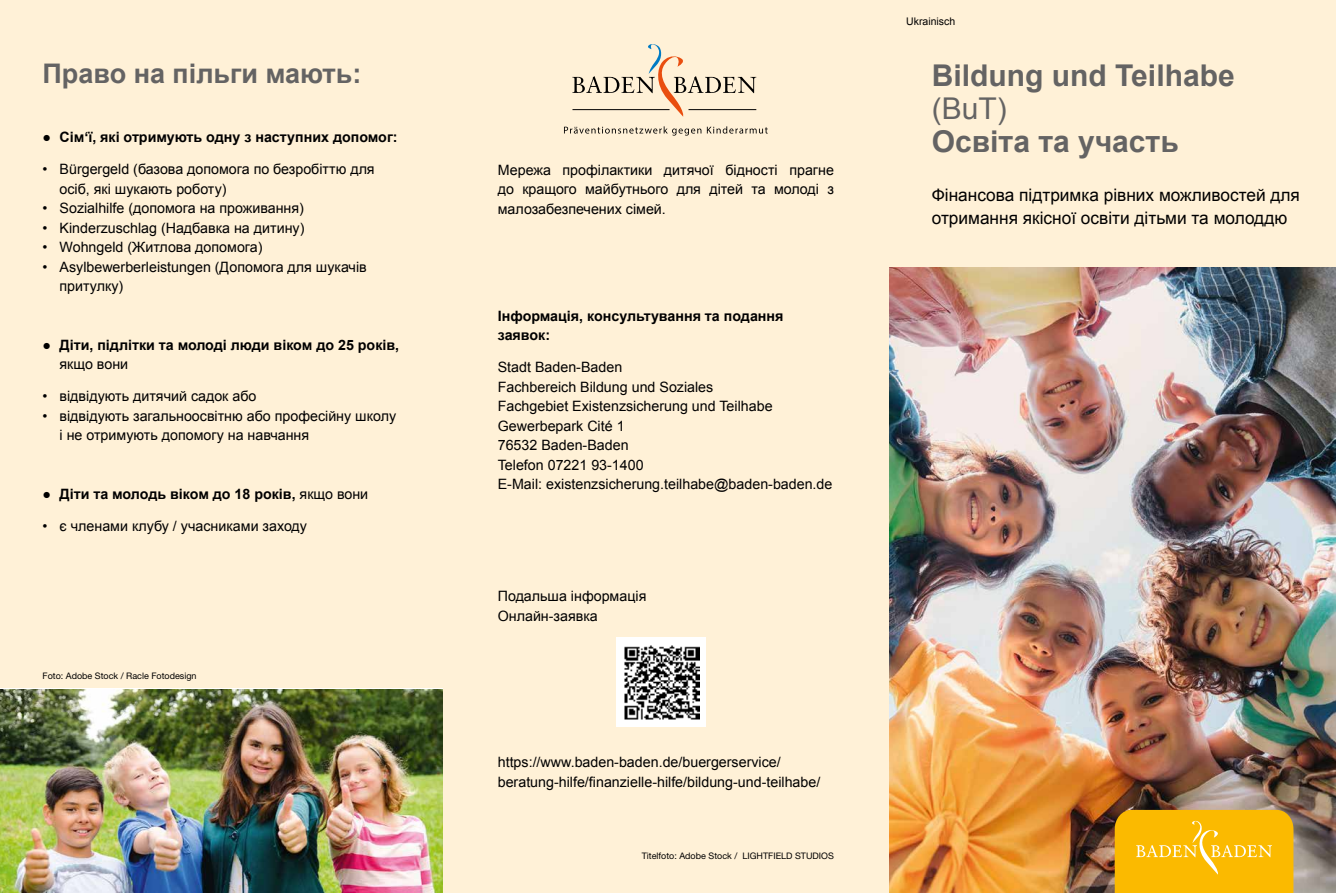
<style>
.page{position:relative;width:1336px;height:893px;background:#fff}
.page>*{position:absolute;margin:0;border:0;box-sizing:border-box;transform-origin:0 0}
.t1{font:700 30px "Arial";color:#646363}
.t2{font:30px "Arial";color:#646363}
.t3{font:700 27px "Arial";color:#646363}
.t4{font:17.25px/23.2px "Arial";color:#000}
.t5{font:14.25px/19.5px "Arial";color:#000}
.t6{font:700 14.25px/19.5px "Arial";color:#000}
.t7{font:10.5px "Arial";color:#000}
.t8{font:9px "Helvetica Neue LT Std";color:#000}
.s1{font-weight:400}
</style>
<div class="page">
<div style="left:0;top:0;width:1335px;height:893px;background:#fff1d7"></div>
<img style="left:889px;top:268px;width:446px;height:625px">
<img style="left:0;top:689px;width:442px;height:204px">
<svg style="left:572px;top:44px;width:184px;height:73px"></svg>
<svg style="left:564px;top:126px;width:203px;height:10px"></svg>
<hr style="left:572px;top:109px;width:97px;height:1px;background:#000">
<hr style="left:688px;top:109px;width:68px;height:1px;background:#000">
<svg style="left:1114px;top:810px;width:179px;height:83px;background:#f9bb0c"></svg>
<div style="left:616px;top:638px;width:90px;height:89px;background:#fff"></div>
<img style="left:624px;top:645px;width:75px;height:75px">
<h2 class="t3" style="left:43px;top:56px;width:320px">Право на пільги мають:</h2>
<p class="t6" style="left:43px;top:128px;width:356px">● Сім‘ї, які отримують одну з наступних допомог:</p>
<p class="t5" style="left:60px;top:160px;width:316px;text-indent:-17px">• Bürgergeld (базова допомога по безробіттю для осіб, які шукають роботу)</p>
<p class="t5" style="left:43px;top:199px;width:263px">• Sozialhilfe (допомога на проживання)</p>
<p class="t5" style="left:43px;top:218px;width:263px">• Kinderzuschlag (Надбавка на дитину)</p>
<p class="t5" style="left:43px;top:238px;width:221px">• Wohngeld (Житлова допомога)</p>
<p class="t5" style="left:60px;top:257px;width:309px;text-indent:-17px">• Asylbewerberleistungen (Допомога для шукачів притулку)</p>
<p class="t6" style="left:43px;top:335px;width:358px">● Діти, підлітки та молоді люди віком до 25 років,</p>
<p class="t5" style="left:60px;top:355px;width:70px">якщо вони</p>
<p class="t5" style="left:43px;top:387px;width:215px">• відвідують дитячий садок або</p>
<p class="t5" style="left:60px;top:406px;width:338px;text-indent:-17px">• відвідують загальноосвітню або професійну школу і не отримують допомогу на навчання</p>
<p class="t6" style="left:43px;top:485px;width:327px">● Діти та молодь віком до 18 років, <span class="s1">якщо вони</span></p>
<p class="t5" style="left:43px;top:517px;width:266px">• є членами клубу / учасниками заходу</p>
<p class="t8" style="left:43px;top:671px;width:156px">Foto: Adobe Stock / Racle Fotodesign</p>
<p class="t5" style="left:497px;top:160px;width:337px;text-align:justify">Мережа профілактики дитячої бідності прагне до кращого майбутнього для дітей та молоді з малозабезпечених сімей.</p>
<p class="t6" style="left:497px;top:306px;width:287px">Інформація, консультування та подання заявок:</p>
<p class="t5" style="left:497px;top:358px;width:336px">Stadt Baden-Baden<br>Fachbereich Bildung und Soziales<br>Fachgebiet Existenzsicherung und Teilhabe<br>Gewerbepark Cité 1<br>76532 Baden-Baden<br>Telefon 07221 93-1400<br>E-Mail: existenzsicherung.teilhabe@baden-baden.de</p>
<p class="t5" style="left:497px;top:587px;width:150px">Подальша інформація<br>Онлайн-заявка</p>
<p class="t5" style="left:497px;top:753px;width:324px">https://www.baden-baden.de/buergerservice/ beratung-hilfe/finanzielle-hilfe/bildung-und-teilhabe/</p>
<p class="t8" style="left:641px;top:850px;width:194px">Titelfoto: Adobe Stock / LIGHTFIELD STUDIOS</p>
<p class="t7" style="left:906px;top:14px;width:51px">Ukrainisch</p>
<h1 class="t1" style="left:931px;top:55px;width:304px">Bildung und Teilhabe</h1>
<h1 class="t2" style="left:931px;top:88px;width:77px">(BuT)</h1>
<h1 class="t1" style="left:931px;top:121px;width:248px">Освіта та участь</h1>
<p class="t4" style="left:931px;top:183px;width:369px">Фінансова підтримка рівних можливостей для отримання якісної освіти дітьми та молоддю</p>
</div>
